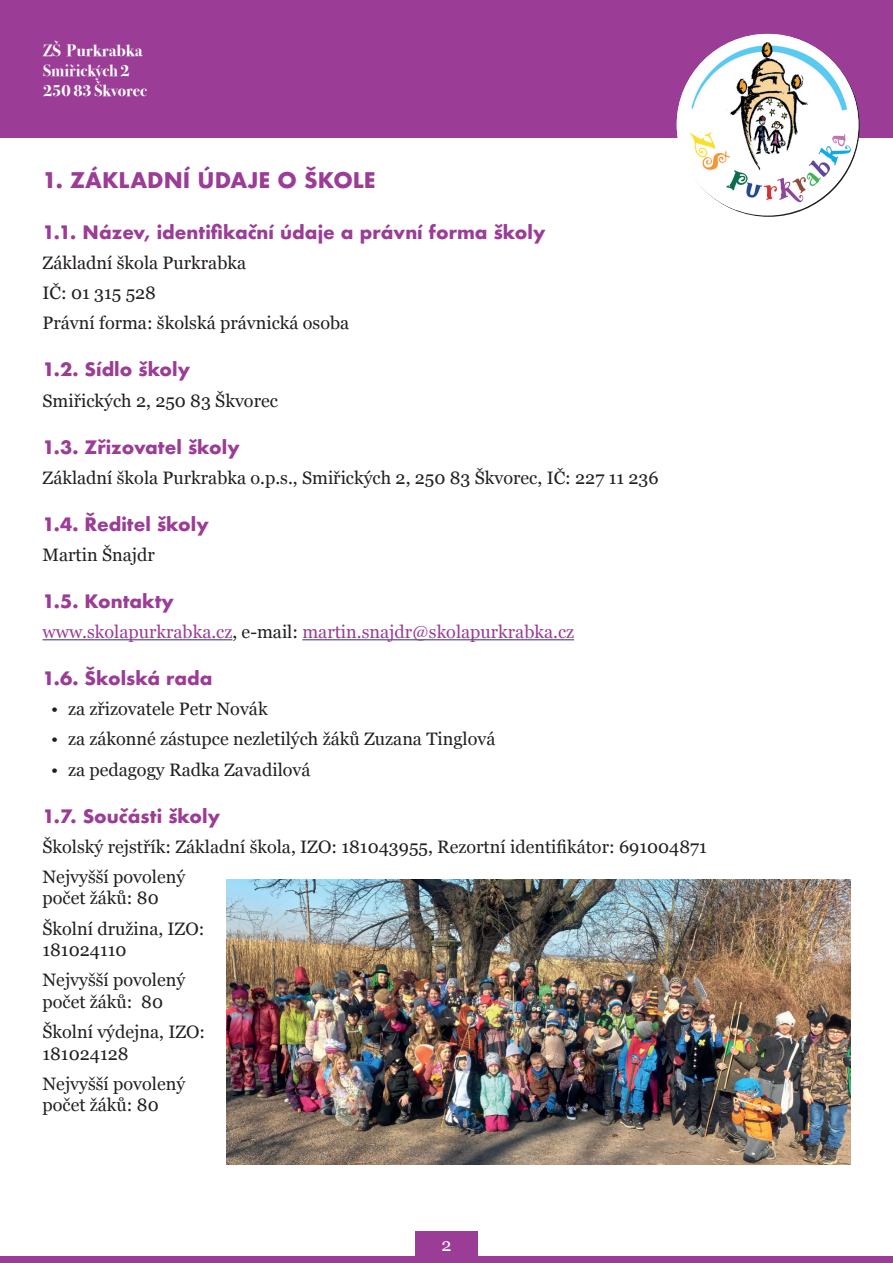
<style>
.page{position:relative;width:893px;height:1263px;background:#fff}
.page>*{position:absolute;margin:0;border:0;box-sizing:border-box;transform-origin:0 0}
.t1{font:700 21px "Futura";color:#9b3c96}
.t2{font:18px/30.2px "Georgia";color:#231f20}
.t3{font:700 18px "Futura";color:#9b3c96}
.t4{font:18px "Georgia";color:#9b3c96}
.t5{font:18px "Georgia";color:#fff}
.t6{font:700 16.5px/19.8px "Bodoni Svty Two ITCTT";color:#fff;scale:1.06 1}
.s1{color:#231f20}
</style>
<div class="page">
<div style="left:0;top:0;width:893px;height:137px;background:#9b3c96"></div>
<div style="left:415px;top:1231px;width:63px;height:32px;background:#9b3c96"></div>
<div style="left:0;top:1255px;width:893px;height:8px;background:#9b3c96"></div>
<img style="left:677px;top:34px;width:181px;height:175px">
<hr style="left:43px;top:639px;width:189px;height:1px;background:#24326f">
<hr style="left:302px;top:639px;width:272px;height:1px;background:#24326f">
<img style="left:227px;top:879px;width:623px;height:285px">
<p class="t6" style="left:43px;top:39px;width:99px">ZŠ Purkrabka<br>Smiřických 2<br>250 83 Škvorec</p>
<p class="t1" style="left:43px;top:165px;width:335px">1. ZÁKLADNÍ ÚDAJE O ŠKOLE</p>
<p class="t3" style="left:43px;top:219px;width:504px">1.1. Název, identifikační údaje a právní forma školy</p>
<p class="t2" style="left:43px;top:247px;width:308px">Základní škola Purkrabka<br>IČ: 01 315 528<br>Právní forma: školská právnická osoba</p>
<p class="t3" style="left:43px;top:357px;width:149px">1.2. Sídlo školy</p>
<p class="t2" style="left:43px;top:384px;width:237px">Smiřických 2, 250 83 Škvorec</p>
<p class="t3" style="left:43px;top:434px;width:199px">1.3. Zřizovatel školy</p>
<p class="t2" style="left:43px;top:462px;width:618px">Základní škola Purkrabka o.p.s., Smiřických 2, 250 83 Škvorec, IČ: 227 11 236</p>
<p class="t3" style="left:43px;top:511px;width:168px">1.4. Ředitel školy</p>
<p class="t2" style="left:43px;top:539px;width:114px">Martin Šnajdr</p>
<p class="t3" style="left:43px;top:588px;width:133px">1.5. Kontakty</p>
<p class="t4" style="left:43px;top:619px;width:533px">www.skolapurkrabka.cz<span class="s1">, e-mail:</span> martin.snajdr@skolapurkrabka.cz</p>
<p class="t3" style="left:43px;top:665px;width:171px">1.6. Školská rada</p>
<p class="t2" style="left:51px;top:693px;width:218px">• za zřizovatele Petr Novák</p>
<p class="t2" style="left:51px;top:723px;width:446px">• za zákonné zástupce nezletilých žáků Zuzana Tinglová</p>
<p class="t2" style="left:51px;top:753px;width:261px">• za pedagogy Radka Zavadilová</p>
<p class="t3" style="left:43px;top:803px;width:179px">1.7. Součásti školy</p>
<p class="t2" style="left:43px;top:831px;width:666px">Školský rejstřík: Základní škola, IZO: 181043955, Rezortní identifikátor: 691004871<br>Nejvyšší povolený</p>
<p class="t2" style="left:43px;top:882px;width:163px">počet žáků: 80<br>Školní družina, IZO:</p>
<p class="t2" style="left:43px;top:934px;width:144px">181024110<br>Nejvyšší povolený</p>
<p class="t2" style="left:43px;top:986px;width:164px">počet žáků: 80<br>Školní výdejna, IZO:</p>
<p class="t2" style="left:43px;top:1037px;width:144px">181024128<br>Nejvyšší povolený</p>
<p class="t2" style="left:43px;top:1089px;width:118px">počet žáků: 80</p>
<p class="t5" style="left:441px;top:1232px;width:12px">2</p>
</div>
